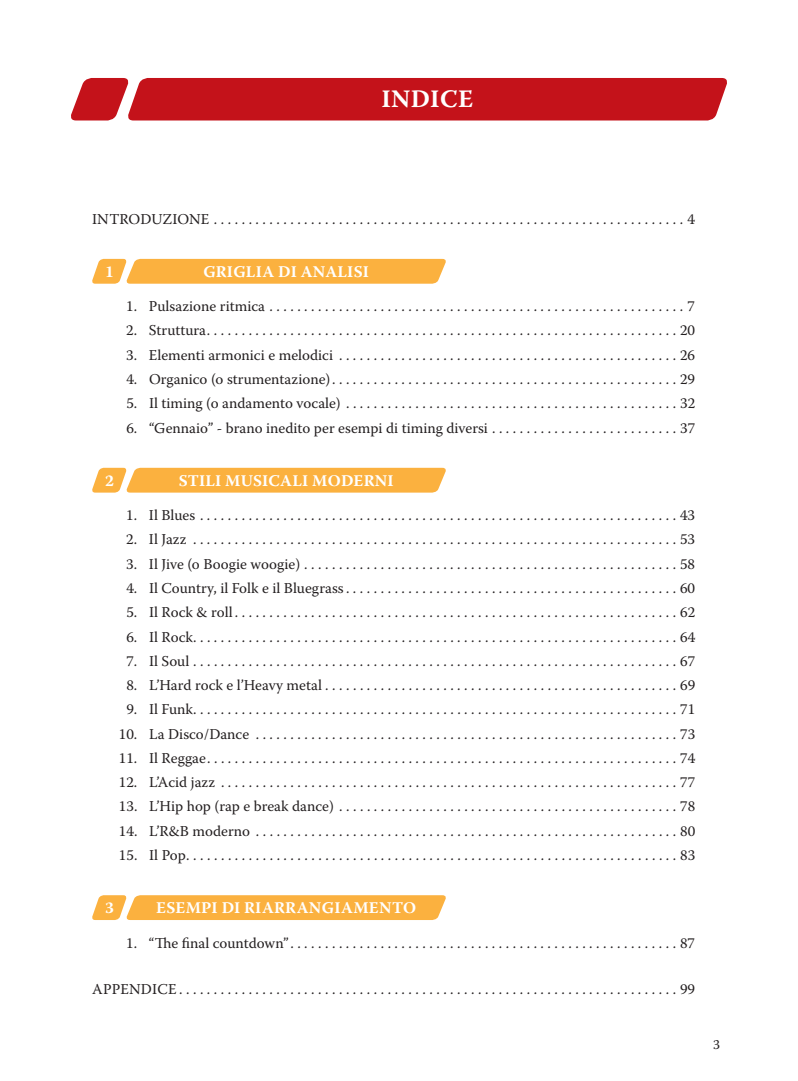
<style>
.page{position:relative;width:798px;height:1081px;background:#fff}
.page>*{position:absolute;margin:0;border:0;box-sizing:border-box;transform-origin:0 0}
.t1{font:700 25px "Warnock Pro";letter-spacing:.015em;color:#fff}
.t2{font:700 16.25px "Warnock Pro";letter-spacing:.015em;color:#fff}
.t3{font:15px "Warnock Pro";color:#231f20}
.t4{font:13.75px "Warnock Pro";color:#231f20}
</style>
<div class="page">
<div style="left:71px;top:78px;width:656px;height:42px;background:#c4121a"></div>
<svg style="left:92px;top:259px;width:354px;height:25px;background:#fbb549"></svg>
<div style="left:92px;top:468px;width:354px;height:24px;background:#fbb13f"></div>
<svg style="left:92px;top:895px;width:354px;height:25px;background:#fbb549"></svg>
<h1 class="t1" style="left:381px;top:84px;width:93px">INDICE</h1>
<p class="t3" style="left:92px;top:210px;width:604px">INTRODUZIONE . . . . . . . . . . . . . . . . . . . . . . . . . . . . . . . . . . . . . . . . . . . . . . . . . . . . . . . . . . . . . . . . . . . . 4</p>
<p class="t2" style="left:105px;top:261px;width:10px">1</p>
<p class="t2" style="left:203px;top:261px;width:167px">GRIGLIA DI ANALISI</p>
<p class="t3" style="left:126px;top:297px;width:570px">1. Pulsazione ritmica . . . . . . . . . . . . . . . . . . . . . . . . . . . . . . . . . . . . . . . . . . . . . . . . . . . . . . . . . . . . 7</p>
<p class="t3" style="left:126px;top:321px;width:570px">2. Struttura . . . . . . . . . . . . . . . . . . . . . . . . . . . . . . . . . . . . . . . . . . . . . . . . . . . . . . . . . . . . . . . . . . . . 20</p>
<p class="t3" style="left:126px;top:346px;width:570px">3. Elementi armonici e melodici . . . . . . . . . . . . . . . . . . . . . . . . . . . . . . . . . . . . . . . . . . . . . . . . . 26</p>
<p class="t3" style="left:126px;top:370px;width:570px">4. Organico (o strumentazione) . . . . . . . . . . . . . . . . . . . . . . . . . . . . . . . . . . . . . . . . . . . . . . . . . . 29</p>
<p class="t3" style="left:126px;top:394px;width:570px">5. Il timing (o andamento vocale) . . . . . . . . . . . . . . . . . . . . . . . . . . . . . . . . . . . . . . . . . . . . . . . . 32</p>
<p class="t3" style="left:126px;top:419px;width:570px">6. “Gennaio” - brano inedito per esempi di timing diversi . . . . . . . . . . . . . . . . . . . . . . . . . . . 37</p>
<p class="t2" style="left:105px;top:470px;width:10px">2</p>
<p class="t2" style="left:179px;top:470px;width:216px">STILI MUSICALI MODERNI</p>
<p class="t3" style="left:126px;top:506px;width:570px">1. Il Blues . . . . . . . . . . . . . . . . . . . . . . . . . . . . . . . . . . . . . . . . . . . . . . . . . . . . . . . . . . . . . . . . . . . . . 43</p>
<p class="t3" style="left:126px;top:530px;width:570px">2. Il Jazz . . . . . . . . . . . . . . . . . . . . . . . . . . . . . . . . . . . . . . . . . . . . . . . . . . . . . . . . . . . . . . . . . . . . . . 53</p>
<p class="t3" style="left:126px;top:555px;width:570px">3. Il Jive (o Boogie woogie) . . . . . . . . . . . . . . . . . . . . . . . . . . . . . . . . . . . . . . . . . . . . . . . . . . . . . . 58</p>
<p class="t3" style="left:126px;top:579px;width:570px">4. Il Country, il Folk e il Bluegrass . . . . . . . . . . . . . . . . . . . . . . . . . . . . . . . . . . . . . . . . . . . . . . . . 60</p>
<p class="t3" style="left:126px;top:603px;width:570px">5. Il Rock &amp; roll . . . . . . . . . . . . . . . . . . . . . . . . . . . . . . . . . . . . . . . . . . . . . . . . . . . . . . . . . . . . . . . . 62</p>
<p class="t3" style="left:126px;top:627px;width:570px">6. Il Rock . . . . . . . . . . . . . . . . . . . . . . . . . . . . . . . . . . . . . . . . . . . . . . . . . . . . . . . . . . . . . . . . . . . . . . 64</p>
<p class="t3" style="left:126px;top:652px;width:570px">7. Il Soul . . . . . . . . . . . . . . . . . . . . . . . . . . . . . . . . . . . . . . . . . . . . . . . . . . . . . . . . . . . . . . . . . . . . . . 67</p>
<p class="t3" style="left:126px;top:676px;width:570px">8. L’Hard rock e l’Heavy metal . . . . . . . . . . . . . . . . . . . . . . . . . . . . . . . . . . . . . . . . . . . . . . . . . . . 69</p>
<p class="t3" style="left:126px;top:700px;width:570px">9. Il Funk . . . . . . . . . . . . . . . . . . . . . . . . . . . . . . . . . . . . . . . . . . . . . . . . . . . . . . . . . . . . . . . . . . . . . . 71</p>
<p class="t3" style="left:119px;top:724px;width:577px">10. La Disco/Dance . . . . . . . . . . . . . . . . . . . . . . . . . . . . . . . . . . . . . . . . . . . . . . . . . . . . . . . . . . . . . 73</p>
<p class="t3" style="left:119px;top:749px;width:577px">11. Il Reggae . . . . . . . . . . . . . . . . . . . . . . . . . . . . . . . . . . . . . . . . . . . . . . . . . . . . . . . . . . . . . . . . . . . . 74</p>
<p class="t3" style="left:119px;top:773px;width:577px">12. L’Acid jazz . . . . . . . . . . . . . . . . . . . . . . . . . . . . . . . . . . . . . . . . . . . . . . . . . . . . . . . . . . . . . . . . . . 77</p>
<p class="t3" style="left:119px;top:797px;width:577px">13. L’Hip hop (rap e break dance) . . . . . . . . . . . . . . . . . . . . . . . . . . . . . . . . . . . . . . . . . . . . . . . . . 78</p>
<p class="t3" style="left:119px;top:822px;width:577px">14. L’R&amp;B moderno . . . . . . . . . . . . . . . . . . . . . . . . . . . . . . . . . . . . . . . . . . . . . . . . . . . . . . . . . . . . . 80</p>
<p class="t3" style="left:119px;top:846px;width:577px">15. Il Pop . . . . . . . . . . . . . . . . . . . . . . . . . . . . . . . . . . . . . . . . . . . . . . . . . . . . . . . . . . . . . . . . . . . . . . . 83</p>
<p class="t2" style="left:105px;top:898px;width:10px">3</p>
<p class="t2" style="left:156px;top:898px;width:261px">ESEMPI DI RIARRANGIAMENTO</p>
<p class="t3" style="left:126px;top:933px;width:570px">1. “The final countdown” . . . . . . . . . . . . . . . . . . . . . . . . . . . . . . . . . . . . . . . . . . . . . . . . . . . . . . . . 87</p>
<p class="t3" style="left:92px;top:980px;width:604px">APPENDICE . . . . . . . . . . . . . . . . . . . . . . . . . . . . . . . . . . . . . . . . . . . . . . . . . . . . . . . . . . . . . . . . . . . . . . . . 99</p>
<p class="t4" style="left:712px;top:1036px;width:8px">3</p>
</div>
